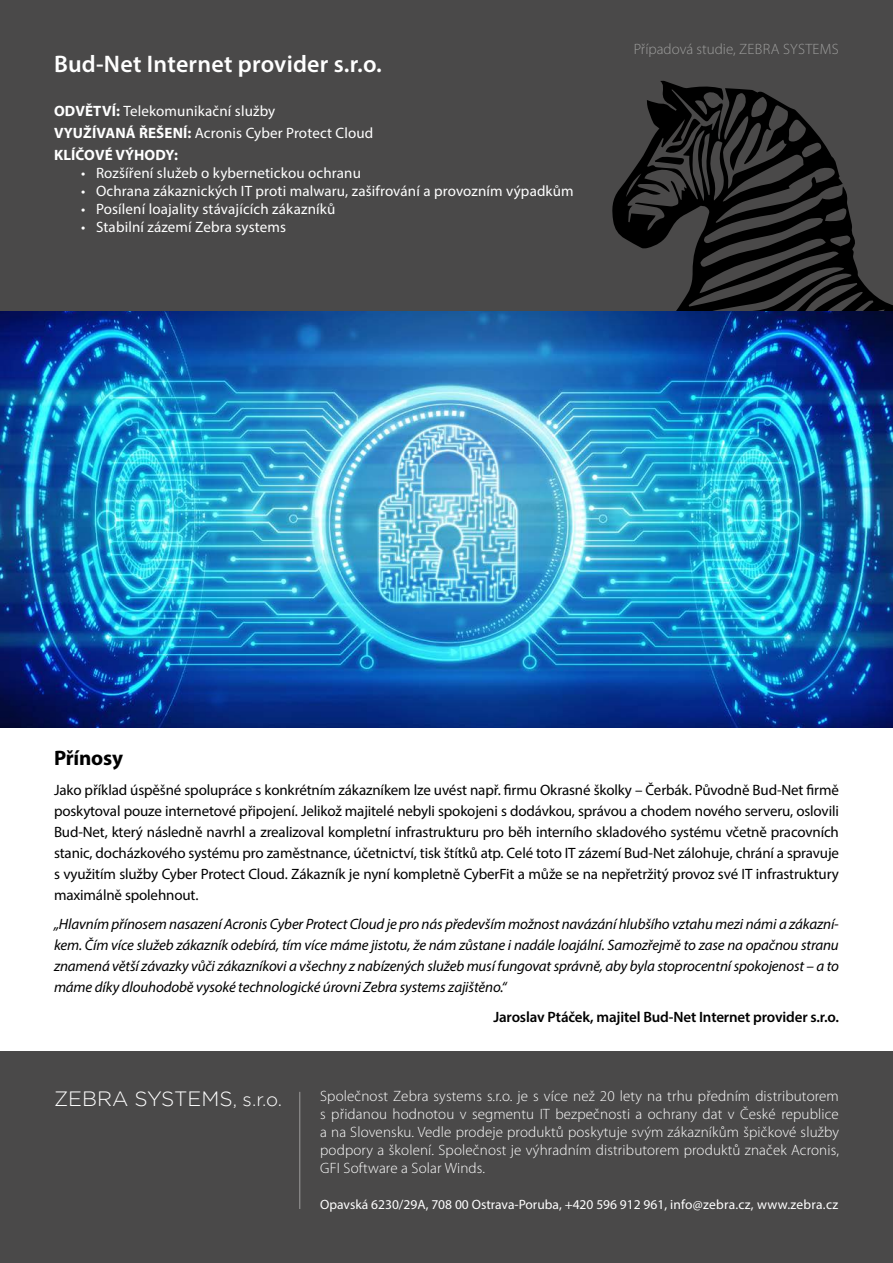
<style>
.page{position:relative;width:893px;height:1263px;background:#fff}
.page>*{position:absolute;margin:0;border:0;box-sizing:border-box;transform-origin:0 0}
.t1{font:600 24px "Myriad Pro";letter-spacing:.01em;color:#fff}
.t2{font:700 21px "Myriad Pro";letter-spacing:-.01em;color:#000}
.t3{font:300 20.7px "Gotham";color:#fff}
.t4{font:15px/21px "Myriad Pro";letter-spacing:-.01em;color:#000;text-align:justify}
.t5{font:italic 15px/21px "Myriad Pro";letter-spacing:-.01em;color:#000;text-align:justify}
.t6{font:300 15px/18px "Myriad Pro";letter-spacing:.01em;color:#fff;text-align:justify}
.t7{font:15px/22.2px "Myriad Pro";letter-spacing:.01em;color:#fff}
.t8{font:600 15px "Myriad Pro";letter-spacing:-.01em;color:#000}
.t9{font:300 15px "Myriad Pro";color:#9d9d9c}
.t10{font:13.5px "Myriad Pro";color:#fff}
.s1{font-weight:700}
.s2{font-size:18.75px}
</style>
<div class="page">
<img style="left:0;top:310px;width:893px;height:417px">
<div style="left:0;top:0;width:893px;height:310px;background:#4a4949"></div>
<svg style="left:612px;top:81px;width:281px;height:229px"></svg>
<svg style="left:655px;top:117px;width:45px;height:48px"></svg>
<div style="left:0;top:1051px;width:893px;height:212px;background:#4a4949"></div>
<hr style="left:299px;top:1092px;width:1px;height:117px;background:#9d9d9c">
<h1 class="t1" style="left:54px;top:49px;width:329px">Bud-Net Internet provider s.r.o.</h1>
<p class="t7" style="left:54px;top:99px;width:321px"><span class="s1">ODVĚTVÍ:</span> Telekomunikační služby<br><span class="s1">VYUŽÍVANÁ ŘEŠENÍ:</span> Acronis Cyber Protect Cloud<br><span class="s1">KLÍČOVÉ VÝHODY:</span></p>
<p class="t7" style="left:81px;top:162px;width:281px">• Rozšíření služeb o kybernetickou ochranu</p>
<p class="t7" style="left:81px;top:180px;width:494px">• Ochrana zákaznických IT proti malwaru, zašifrování a provozním výpadkům</p>
<p class="t7" style="left:81px;top:198px;width:256px">• Posílení loajality stávajících zákazníků</p>
<p class="t7" style="left:81px;top:216px;width:207px">• Stabilní zázemí Zebra systems</p>
<p class="t9" style="left:634px;top:41px;width:207px">Případová studie, ZEBRA SYSTEMS</p>
<h2 class="t2" style="left:54px;top:744px;width:71px">Přínosy</h2>
<p class="t4" style="left:54px;top:779px;width:786px">Jako příklad úspěšné spolupráce s konkrétním zákazníkem lze uvést např. firmu Okrasné školky – Čerbák. Původně Bud-Net firmě poskytoval pouze internetové připojení. Jelikož majitelé nebyli spokojeni s dodávkou, správou a chodem nového serveru, oslovili Bud-Net, který následně navrhl a zrealizoval kompletní infrastrukturu pro běh interního skladového systému včetně pracovních stanic, docházkového systému pro zaměstnance, účetnictví, tisk štítků atp. Celé toto IT zázemí Bud-Net zálohuje, chrání a spravuje s využitím služby Cyber Protect Cloud. Zákazník je nyní kompletně CyberFit a může se na nepřetržitý provoz své IT infrastruktury maximálně spolehnout.</p>
<p class="t5" style="left:54px;top:913px;width:786px">„Hlavním přínosem nasazení Acronis Cyber Protect Cloud je pro nás především možnost navázání hlubšího vztahu mezi námi a zákazní&shy;kem. Čím více služeb zákazník odebírá, tím více máme jistotu, že nám zůstane i nadále loajální. Samozřejmě to zase na opačnou stranu znamená větší závazky vůči zákazníkovi a všechny z nabízených služeb musí fungovat správně, aby byla stoprocentní spokojenost – a to máme díky dlouhodobě vysoké technologické úrovni Zebra systems zajištěno.“</p>
<p class="t8" style="left:493px;top:1007px;width:347px">Jaroslav Ptáček, majitel Bud-Net Internet provider s.r.o.</p>
<h3 class="t3" style="left:54px;top:1087px;width:230px">ZEBRA SYSTEMS<span class="s2">, s.r.o.</span></h3>
<p class="t6" style="left:320px;top:1087px;width:520px">Společnost Zebra systems s.r.o. je s více než 20 lety na trhu předním distributorem s přidanou hodnotou v segmentu IT bezpečnosti a ochrany dat v České republice a na Slovensku. Vedle prodeje produktů poskytuje svým zákazníkům špičkové služby podpory a školení. Společnost je výhradním distributorem produktů značek Acronis, GFI Software a Solar Winds.</p>
<p class="t10" style="left:320px;top:1196px;width:519px">Opavská 6230/29A, 708 00 Ostrava-Poruba, +420 596 912 961, info@zebra.cz, www.zebra.cz</p>
</div>
